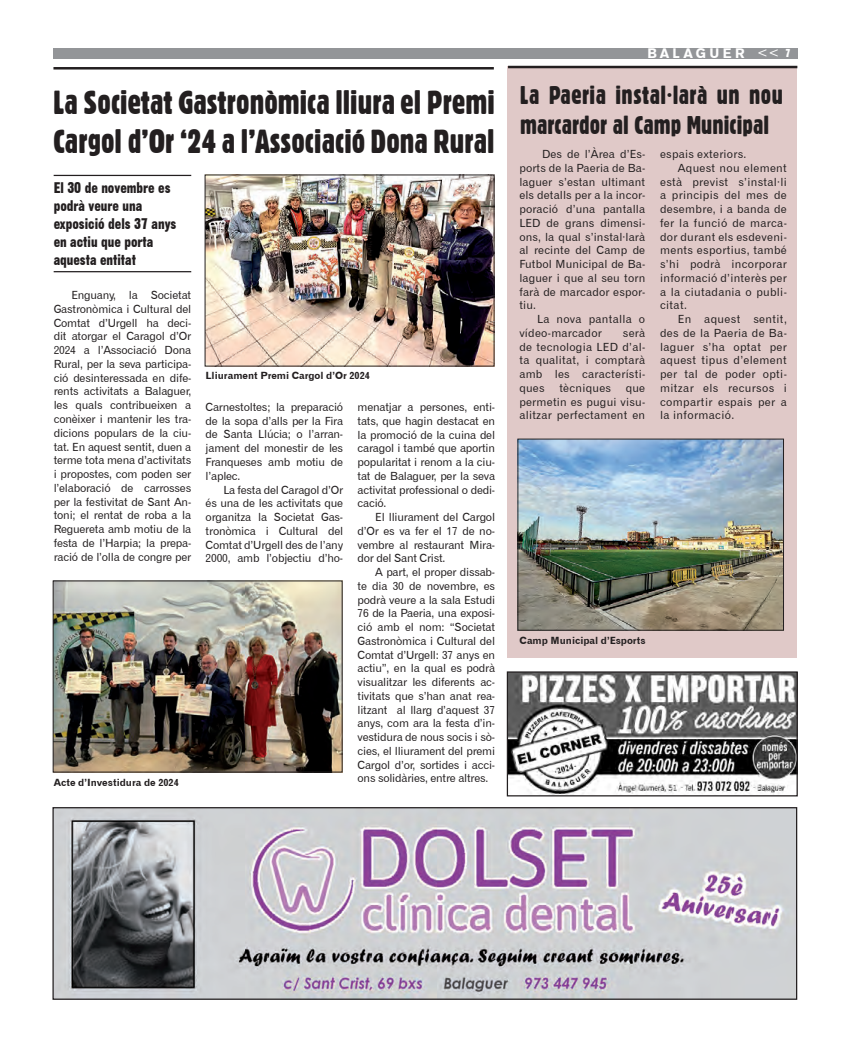
<style>
.page{position:relative;width:851px;height:1053px;background:#fff}
.page>*{position:absolute;margin:0;border:0;box-sizing:border-box;transform-origin:0 0}
.t1{font:32.5px/39px "Gothic 821 Condensed BT";color:#231f20}
.t2{font:25px/30px "Gothic 821 Condensed BT";color:#231f20}
.t3{font:15px/18px "Gothic No 13 BT";color:#231f20}
.t4{font:13.75px "Gothic 725 BT Black A";letter-spacing:.25em;color:#fff}
.t5{font:11.25px/13.8px "Gothic 720 BT Roman B";letter-spacing:-.02em;color:#231f20;text-align:justify}
.t6{font:11.25px/13.8px "Gothic 720 BT Roman B";letter-spacing:.02em;color:#231f20}
.t7{font:10px "Gothic 720 BT Bold B";color:#231f20}
.s1{font-family:"Gothic 720 BT Roman B"}
.s2{font-family:"Gothic 821 Condensed BT";font-size:11.25px}
</style>
<div class="page">
<div style="left:53px;top:48px;width:744px;height:10px;background:#939598"></div>
<div style="left:507px;top:66px;width:289px;height:592px;background:#e0c9c8"></div>
<hr style="left:508px;top:66px;width:289px;height:2px;background:#231f20">
<img style="left:519px;top:441px;width:262px;height:187px">
<img style="left:54px;top:809px;width:741px;height:188px">
<div style="left:52px;top:807px;width:745px;height:192px;border:1px solid #231f20"></div>
<img style="left:508px;top:673px;width:287px;height:121px">
<div style="left:506px;top:671px;width:291px;height:125px;border:1px solid #231f20"></div>
<hr style="left:53px;top:67px;width:441px;height:2px;background:#231f20">
<img style="left:55px;top:582px;width:285px;height:188px">
<div style="left:53px;top:580px;width:289px;height:192px;border:1px solid #231f20"></div>
<img style="left:207px;top:177px;width:285px;height:187px">
<hr style="left:54px;top:175px;width:137px;height:1px;background:#231f20">
<hr style="left:54px;top:271px;width:137px;height:1px;background:#231f20">
<p class="t1" style="left:53px;top:83px;width:443px">La Societat Gastronòmica lliura el Premi<br>Cargol d’Or ‘24 a l’Associació Dona Rural</p>
<p class="t3" style="left:54px;top:178px;width:118px">El 30 de novembre es podrà veure una</p>
<p class="t3" style="left:54px;top:214px;width:124px">exposició dels 37 anys en actiu que porta aquesta entitat</p>
<p class="t5" style="left:54px;top:288px;width:139px;text-indent:18px">Enguany, la Societat Gastronòmica i Cultural del Comtat d’Urgell ha deci&shy;dit atorgar el Caragol d’Or 2024 a l’Associació Dona Rural, per la seva participa&shy;ció desinteressada en dife&shy;rents activitats a Balaguer, les quals contribueixen a conèixer i mantenir les tra&shy;dicions populars de la ciu&shy;tat. En aquest sentit, duen a terme tota mena d’activitats i propostes, com poden ser l’elaboració de carrosses per la festivitat de Sant An&shy;toni; el rentat de roba a la Reguereta amb motiu de la festa de l’Harpia; la prepa&shy;ració de l’olla de congre per</p>
<p class="t7" style="left:54px;top:776px;width:126px">Acte d’Investidura de 2024</p>
<p class="t7" style="left:205px;top:370px;width:166px">Lliurament Premi Cargol d’Or 2024</p>
<p class="t5" style="left:205px;top:400px;width:139px">Carnestoltes; la preparació de la sopa d’alls per la Fira de Santa Llúcia; o l’arran&shy;jament del monestir de les Franqueses amb motiu de l’aplec.</p>
<p class="t5" style="left:205px;top:482px;width:139px;text-indent:18px">La festa del Caragol d’Or és una de les activitats que organitza la Societat Gas&shy;tronòmica i Cultural del Comtat d’Urgell des de l’any 2000, amb l’objectiu d’ho-</p>
<p class="t5" style="left:357px;top:400px;width:139px">menatjar a persones, enti&shy;tats, que hagin destacat en la promoció de la cuina del caragol i també que aportin popularitat i renom a la ciu&shy;tat de Balaguer, per la seva activitat professional o dedi&shy;cació.</p>
<p class="t5" style="left:357px;top:510px;width:139px;text-indent:18px">El lliurament del Cargol d’Or es va fer el 17 de no&shy;vembre al restaurant Mira&shy;dor del Sant Crist.</p>
<p class="t5" style="left:357px;top:565px;width:139px;text-indent:18px">A part, el proper dissab&shy;te dia 30 de novembre, es podrà veure a la sala Estudi 76 de la Paeria, una exposi&shy;ció amb el nom: “Societat Gastronòmica i Cultural del Comtat d’Urgell: 37 anys en actiu”, en la qual es podrà visualitzar les diferents ac&shy;tivitats que s’han anat rea&shy;litzant al llarg d’aquest 37 anys, com ara la festa d’in&shy;vestidura de nous socis i sò&shy;cies, el lliurament del premi Cargol d’or, sortides i acci&shy;ons solidàries, entre altres.</p>
<p class="t4" style="left:647px;top:45px;width:144px">BALAGUER <span class="s1">&lt;&lt;</span> <span class="s2">7</span></p>
<p class="t2" style="left:520px;top:80px;width:264px">La Paeria instal·larà un nou marcardor al Camp Municipal</p>
<p class="t5" style="left:519px;top:147px;width:127px;text-indent:23px">Des de l’Àrea d’Es&shy;ports de la Paeria de Ba&shy;laguer s’estan ultimant els detalls per a la incor&shy;poració d’una pantalla LED de grans dimensi&shy;ons, la qual s’instal·larà al recinte del Camp de Futbol Municipal de Ba&shy;laguer i que al seu torn farà de marcador espor&shy;tiu.</p>
<p class="t6" style="left:519px;top:312px;width:127px;text-indent:18px">La nova pantalla o vídeo-marcador</p>
<p class="t6" style="left:660px;top:147px;width:88px">espais exteriors.</p>
<p class="t5" style="left:660px;top:161px;width:128px;text-indent:18px">Aquest nou element està previst s’instal·li a principis del mes de desembre, i a banda de fer la funció de marca&shy;dor durant els esdeveni&shy;ments esportius, també s’hi podrà incorporar informació d’interès per a la ciutadania o publi&shy;citat.</p>
<p class="t5" style="left:660px;top:312px;width:128px;text-indent:18px">En aquest sentit, des de la Paeria de Ba&shy;laguer s’ha optat per aquest tipus d’element per tal de poder opti&shy;mitzar els recursos i compartir espais per a la informació.</p>
<p class="t5" style="left:519px;top:326px;width:127px;text-indent:103px">serà de tecnologia LED d’al&shy;ta qualitat, i comptarà amb les característi&shy;ques</p>
<p class="t6" style="left:559px;top:381px;width:53px">tècniques</p>
<p class="t5" style="left:519px;top:381px;width:127px;text-indent:106px">que permetin es pugui visu&shy;alitzar perfectament en</p>
<p class="t7" style="left:519px;top:634px;width:127px">Camp Municipal d’Esports</p>
</div>
